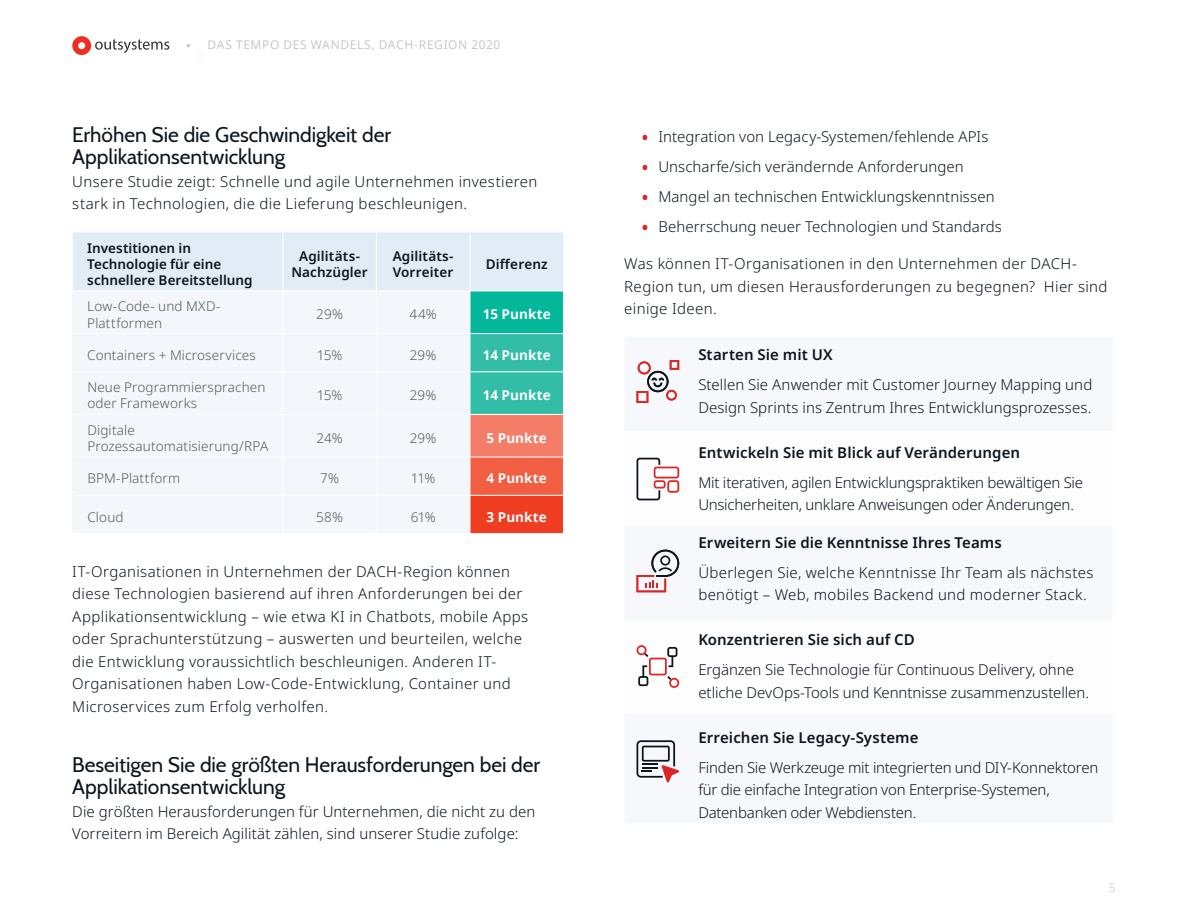
<style>
.page{position:relative;width:1188px;height:918px;background:#fff}
.page>*{position:absolute;margin:0;border:0;box-sizing:border-box;transform-origin:0 0}
.t1{font:21px/22.5px "Cabin";letter-spacing:-.005em;color:#0d151e}
.t2{font:300 15px/22.5px "Noto Sans";letter-spacing:.015em;color:#0d151e}
.t3{font:300 15px/22.5px "Noto Sans";letter-spacing:-.015em;color:#0d151e}
.t4{font:600 15px "Noto Sans";letter-spacing:.005em;color:#0d151e}
.t5{font:300 15px/22.5px "Noto Sans";letter-spacing:-.005em;color:#0d151e}
.t6{font:300 13.5px/16.2px "Noto Sans";letter-spacing:.01em;color:#515860}
.t7{font:600 13.5px/16.2px "Noto Sans";letter-spacing:.005em;color:#0d151e}
.t8{font:700 13.5px "Noto Sans";letter-spacing:.005em;color:#fff}
.t9{font:12px "Noto Sans";letter-spacing:.05em;color:#c5c8cd}
.t10{font:300 12px "Noto Sans";color:#c5c8cd}
.s1{font-weight:400;font-size:21px;color:#dc2626}
</style>
<div class="page">
<svg style="left:72px;top:36px;width:97px;height:19px"></svg>
<svg style="left:637px;top:360px;width:42px;height:43px"></svg>
<svg style="left:637px;top:458px;width:42px;height:42px"></svg>
<svg style="left:637px;top:645px;width:42px;height:43px"></svg>
<svg style="left:637px;top:550px;width:42px;height:42px"></svg>
<svg style="left:637px;top:740px;width:42px;height:43px"></svg>
<div style="left:73px;top:233px;width:490px;height:57px;background:#e1ecf7"></div>
<div style="left:73px;top:291px;width:396px;height:242px;background:#f3f7fb"></div>
<div style="left:470px;top:291px;width:93px;height:43px;background:#03b79b"></div>
<div style="left:470px;top:334px;width:93px;height:80px;background:#32bda7"></div>
<div style="left:470px;top:414px;width:93px;height:43px;background:#f37d66"></div>
<div style="left:470px;top:457px;width:93px;height:38px;background:#f15e41"></div>
<div style="left:470px;top:495px;width:93px;height:39px;background:#ef3d22"></div>
<hr style="left:282px;top:233px;width:1px;height:57px;background:#fff">
<hr style="left:376px;top:233px;width:1px;height:57px;background:#fff">
<hr style="left:469px;top:233px;width:1px;height:57px;background:#fff">
<hr style="left:282px;top:291px;width:1px;height:42px;background:#fff">
<hr style="left:376px;top:291px;width:1px;height:42px;background:#fff">
<hr style="left:73px;top:333px;width:210px;height:1px;background:#fff">
<hr style="left:283px;top:333px;width:93px;height:1px;background:#fff">
<hr style="left:282px;top:334px;width:1px;height:37px;background:#fff">
<hr style="left:376px;top:333px;width:94px;height:1px;background:#fff">
<hr style="left:376px;top:334px;width:1px;height:37px;background:#fff">
<hr style="left:470px;top:333px;width:93px;height:1px;background:#fff">
<hr style="left:73px;top:371px;width:210px;height:1px;background:#fff">
<hr style="left:283px;top:371px;width:93px;height:1px;background:#fff">
<hr style="left:282px;top:372px;width:1px;height:42px;background:#fff">
<hr style="left:376px;top:371px;width:94px;height:1px;background:#fff">
<hr style="left:376px;top:372px;width:1px;height:42px;background:#fff">
<hr style="left:470px;top:371px;width:93px;height:1px;background:#fff">
<hr style="left:73px;top:414px;width:210px;height:1px;background:#fff">
<hr style="left:283px;top:414px;width:93px;height:1px;background:#fff">
<hr style="left:282px;top:415px;width:1px;height:42px;background:#fff">
<hr style="left:376px;top:414px;width:94px;height:1px;background:#fff">
<hr style="left:376px;top:415px;width:1px;height:42px;background:#fff">
<hr style="left:470px;top:414px;width:93px;height:1px;background:#fff">
<hr style="left:73px;top:457px;width:210px;height:1px;background:#fff">
<hr style="left:283px;top:457px;width:93px;height:1px;background:#fff">
<hr style="left:282px;top:458px;width:1px;height:37px;background:#fff">
<hr style="left:376px;top:457px;width:94px;height:1px;background:#fff">
<hr style="left:376px;top:458px;width:1px;height:37px;background:#fff">
<hr style="left:470px;top:457px;width:93px;height:1px;background:#fff">
<hr style="left:73px;top:495px;width:210px;height:1px;background:#fff">
<hr style="left:283px;top:495px;width:93px;height:1px;background:#fff">
<hr style="left:282px;top:496px;width:1px;height:37px;background:#fff">
<hr style="left:376px;top:495px;width:94px;height:1px;background:#fff">
<hr style="left:376px;top:496px;width:1px;height:37px;background:#fff">
<hr style="left:470px;top:495px;width:93px;height:1px;background:#fff">
<hr style="left:470px;top:533px;width:94px;height:1px;background:#fff">
<hr style="left:72px;top:232px;width:211px;height:1px;background:#f3f7fb">
<hr style="left:72px;top:233px;width:1px;height:58px;background:#f3f7fb">
<hr style="left:283px;top:232px;width:93px;height:1px;background:#f3f7fb">
<hr style="left:376px;top:232px;width:94px;height:1px;background:#f3f7fb">
<hr style="left:470px;top:232px;width:94px;height:1px;background:#f3f7fb">
<hr style="left:563px;top:233px;width:1px;height:58px;background:#f3f7fb">
<hr style="left:72px;top:291px;width:1px;height:43px;background:#f3f7fb">
<hr style="left:563px;top:291px;width:1px;height:43px;background:#f3f7fb">
<hr style="left:72px;top:334px;width:1px;height:38px;background:#f3f7fb">
<hr style="left:563px;top:334px;width:1px;height:38px;background:#f3f7fb">
<hr style="left:72px;top:372px;width:1px;height:42px;background:#f3f7fb">
<hr style="left:563px;top:372px;width:1px;height:42px;background:#f3f7fb">
<hr style="left:72px;top:414px;width:1px;height:43px;background:#f3f7fb">
<hr style="left:563px;top:414px;width:1px;height:43px;background:#f3f7fb">
<hr style="left:72px;top:457px;width:1px;height:38px;background:#f3f7fb">
<hr style="left:563px;top:457px;width:1px;height:38px;background:#f3f7fb">
<hr style="left:72px;top:495px;width:1px;height:38px;background:#f3f7fb">
<hr style="left:563px;top:495px;width:1px;height:38px;background:#f3f7fb">
<p class="t9" style="left:208px;top:36px;width:294px">DAS TEMPO DES WANDELS, DACH-REGION 2020</p>
<h1 class="t1" style="left:72px;top:122px;width:320px">Erhöhen Sie die Geschwindigkeit der<br>Applikationsentwicklung</h1>
<p class="t2" style="left:72px;top:170px;width:467px">Unsere Studie zeigt: Schnelle und agile Unternehmen investieren stark in Technologien, die die Lieferung beschleunigen.</p>
<p class="t7" style="left:87px;top:240px;width:167px">Investitionen in<br>Technologie für eine schnellere Bereitstellung</p>
<p class="t7" style="left:291px;top:248px;width:78px;text-align:center">Agilitäts-<br>Nachzügler</p>
<p class="t7" style="left:393px;top:248px;width:62px">Agilitäts-<br>Vorreiter</p>
<p class="t7" style="left:486px;top:256px;width:63px">Differenz</p>
<p class="t6" style="left:87px;top:299px;width:135px">Low-Code- und MXD-<br>Plattformen</p>
<p class="t6" style="left:316px;top:307px;width:28px">29%</p>
<p class="t6" style="left:410px;top:307px;width:29px">44%</p>
<p class="t8" style="left:483px;top:305px;width:69px">15 Punkte</p>
<p class="t6" style="left:87px;top:347px;width:170px">Containers + Microservices</p>
<p class="t6" style="left:317px;top:347px;width:27px">15%</p>
<p class="t6" style="left:410px;top:347px;width:28px">29%</p>
<p class="t8" style="left:483px;top:345px;width:69px">14 Punkte</p>
<p class="t6" style="left:87px;top:380px;width:180px">Neue Programmiersprachen oder Frameworks</p>
<p class="t6" style="left:317px;top:388px;width:27px">15%</p>
<p class="t6" style="left:410px;top:388px;width:28px">29%</p>
<p class="t8" style="left:483px;top:386px;width:69px">14 Punkte</p>
<p class="t6" style="left:87px;top:422px;width:182px">Digitale<br>Prozessautomatisierung/RPA</p>
<p class="t6" style="left:317px;top:430px;width:28px">24%</p>
<p class="t6" style="left:410px;top:430px;width:28px">29%</p>
<p class="t8" style="left:487px;top:429px;width:62px">5 Punkte</p>
<p class="t6" style="left:87px;top:471px;width:94px">BPM-Plattform</p>
<p class="t6" style="left:320px;top:471px;width:20px">7%</p>
<p class="t6" style="left:411px;top:471px;width:26px">11%</p>
<p class="t8" style="left:487px;top:469px;width:62px">4 Punkte</p>
<p class="t6" style="left:87px;top:509px;width:38px">Cloud</p>
<p class="t6" style="left:316px;top:509px;width:28px">58%</p>
<p class="t6" style="left:411px;top:509px;width:26px">61%</p>
<p class="t8" style="left:487px;top:507px;width:62px">3 Punkte</p>
<p class="t2" style="left:72px;top:560px;width:458px">IT-Organisationen in Unternehmen der DACH-Region können diese Technologien basierend auf ihren Anforderungen bei der Applikationsentwicklung – wie etwa KI in Chatbots, mobile Apps oder Sprachunterstützung – auswerten und beurteilen, welche die Entwicklung voraussichtlich beschleunigen. Anderen IT-Organisationen haben Low-Code-Entwicklung, Container und Microservices zum Erfolg verholfen.</p>
<h1 class="t1" style="left:72px;top:752px;width:469px">Beseitigen Sie die größten Herausforderungen bei der<br>Applikationsentwicklung</h1>
<p class="t2" style="left:72px;top:800px;width:465px">Die größten Herausforderungen für Unternehmen, die nicht zu den<br>Vorreitern im Bereich Agilität zählen, sind unserer Studie zufolge:</p>
<p class="t2" style="left:641px;top:125px;width:349px"><span class="s1">•</span> Integration von Legacy-Systemen/fehlende APIs</p>
<p class="t2" style="left:641px;top:155px;width:324px"><span class="s1">•</span> Unscharfe/sich verändernde Anforderungen</p>
<p class="t2" style="left:641px;top:185px;width:355px"><span class="s1">•</span> Mangel an technischen Entwicklungskenntnissen</p>
<p class="t2" style="left:641px;top:215px;width:362px"><span class="s1">•</span> Beherrschung neuer Technologien und Standards</p>
<p class="t2" style="left:624px;top:253px;width:485px">Was können IT-Organisationen in den Unternehmen der DACH-<br>Region tun, um diesen Herausforderungen zu begegnen? Hier sind einige Ideen.</p>
<p class="t4" style="left:698px;top:344px;width:136px">Starten Sie mit UX</p>
<p class="t2" style="left:698px;top:374px;width:396px">Stellen Sie Anwender mit Customer Journey Mapping und<br>Design Sprints ins Zentrum Ihres Entwicklungsprozesses.</p>
<p class="t4" style="left:698px;top:441px;width:323px">Entwickeln Sie mit Blick auf Veränderungen</p>
<p class="t3" style="left:698px;top:471px;width:386px">Mit iterativen, agilen Entwicklungspraktiken bewältigen Sie<br>Unsicherheiten, unklare Anweisungen oder Änderungen.</p>
<p class="t4" style="left:698px;top:531px;width:305px">Erweitern Sie die Kenntnisse Ihres Teams</p>
<p class="t2" style="left:698px;top:561px;width:397px">Überlegen Sie, welche Kenntnisse Ihr Team als nächstes benötigt – Web, mobiles Backend und moderner Stack.</p>
<p class="t4" style="left:698px;top:629px;width:218px">Konzentrieren Sie sich auf CD</p>
<p class="t5" style="left:698px;top:659px;width:392px">Ergänzen Sie Technologie für Continuous Delivery, ohne etliche DevOps-Tools und Kenntnisse zusammenzustellen.</p>
<p class="t4" style="left:698px;top:726px;width:222px">Erreichen Sie Legacy-Systeme</p>
<p class="t3" style="left:698px;top:756px;width:402px">Finden Sie Werkzeuge mit integrierten und DIY-Konnektoren für die einfache Integration von Enterprise-Systemen,<br>Datenbanken oder Webdiensten.</p>
<p class="t10" style="left:1109px;top:879px;width:8px">5</p>
</div>
